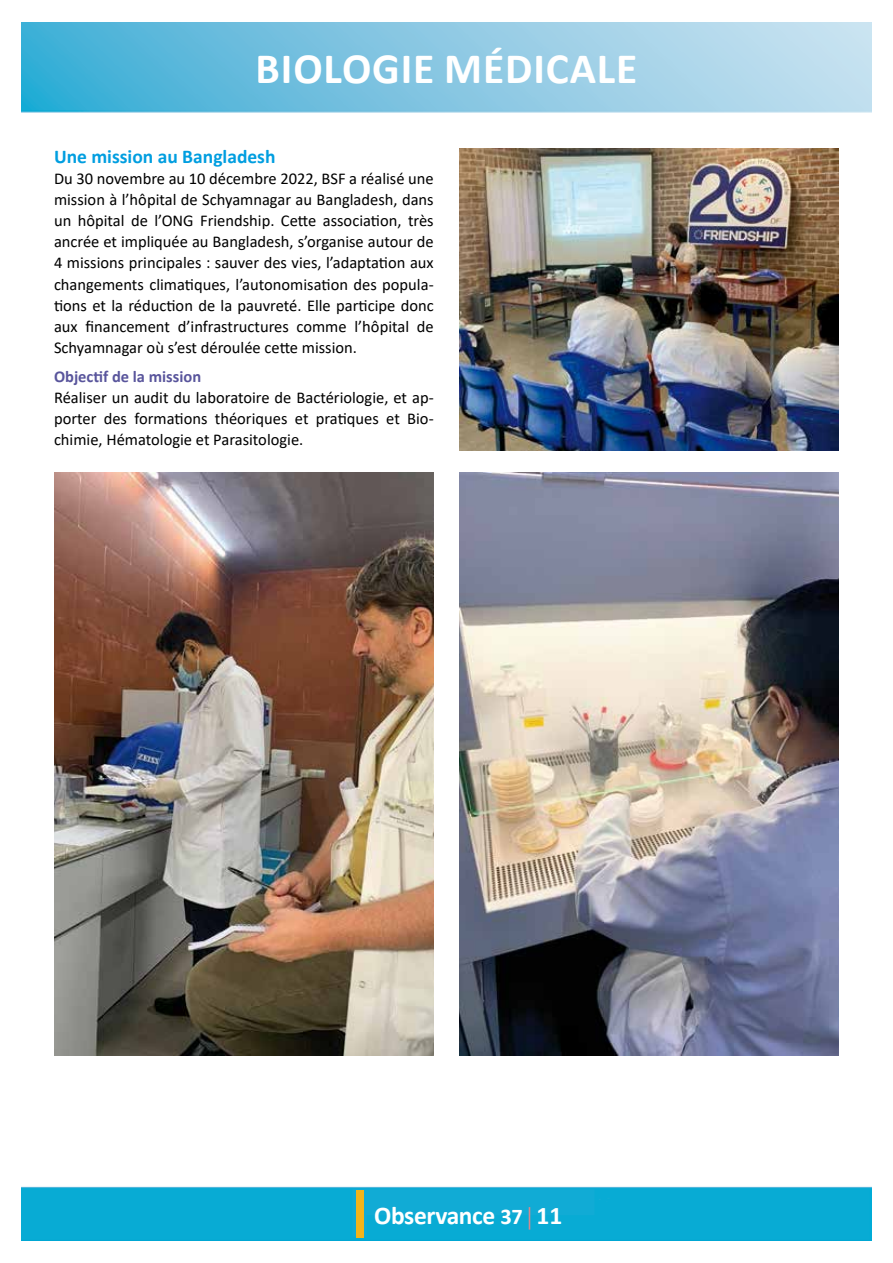
<style>
.page{position:relative;width:893px;height:1263px;background:#fff}
.page>*{position:absolute;margin:0;border:0;box-sizing:border-box;transform-origin:0 0}
.t1{font:700 43.5px "Calibri";letter-spacing:.02em;color:#fff}
.t2{font:700 25.5px "Calibri";letter-spacing:-.015em;color:#fff}
.t3{font:700 19.5px "Calibri";color:#009ee0}
.t4{font:16.5px/21px "Calibri";color:#000;text-align:justify}
.t5{font:700 16.5px "Calibri";color:#59559c}
.s1{font-size:22.5px}
.s2{font-family:"Helvetica LT Std";font-weight:300;font-size:22.5px;color:#ee8584}
</style>
<div class="page">
<img style="left:21px;top:22px;width:851px;height:1219px">
<div style="left:356px;top:1190px;width:8px;height:47px;background:#f4b41a"></div>
<img style="left:459px;top:149px;width:380px;height:302px">
<img style="left:54px;top:472px;width:380px;height:583px">
<img style="left:459px;top:472px;width:380px;height:583px">
<h1 class="t1" style="left:256px;top:37px;width:383px">BIOLOGIE MÉDICALE</h1>
<p class="t3" style="left:54px;top:143px;width:223px">Une mission au Bangladesh</p>
<p class="t4" style="left:54px;top:168px;width:381px">Du 30 novembre au 10 décembre 2022, BSF a réalisé une mission à l’hôpital de Schyamnagar au Bangladesh, dans un hôpital de l’ONG Friendship. Cette association, très ancrée et impliquée au Bangladesh, s’organise autour de 4 missions principales : sauver des vies, l’adaptation aux changements climatiques, l’autonomisation des popula&shy;tions et la réduction de la pauvreté. Elle participe donc aux financement d’infrastructures comme l’hôpital de Schyamnagar où s’est déroulée cette mission.</p>
<p class="t5" style="left:54px;top:365px;width:149px">Objectif de la mission</p>
<p class="t4" style="left:54px;top:387px;width:381px">Réaliser un audit du laboratoire de Bactériologie, et ap&shy;porter des formations théoriques et pratiques et Bio&shy;chimie, Hématologie et Parasitologie.</p>
<h2 class="t2" style="left:374px;top:1197px;width:190px">Observance <span class="s1">37</span> <span class="s2">|</span> 11</h2>
</div>
